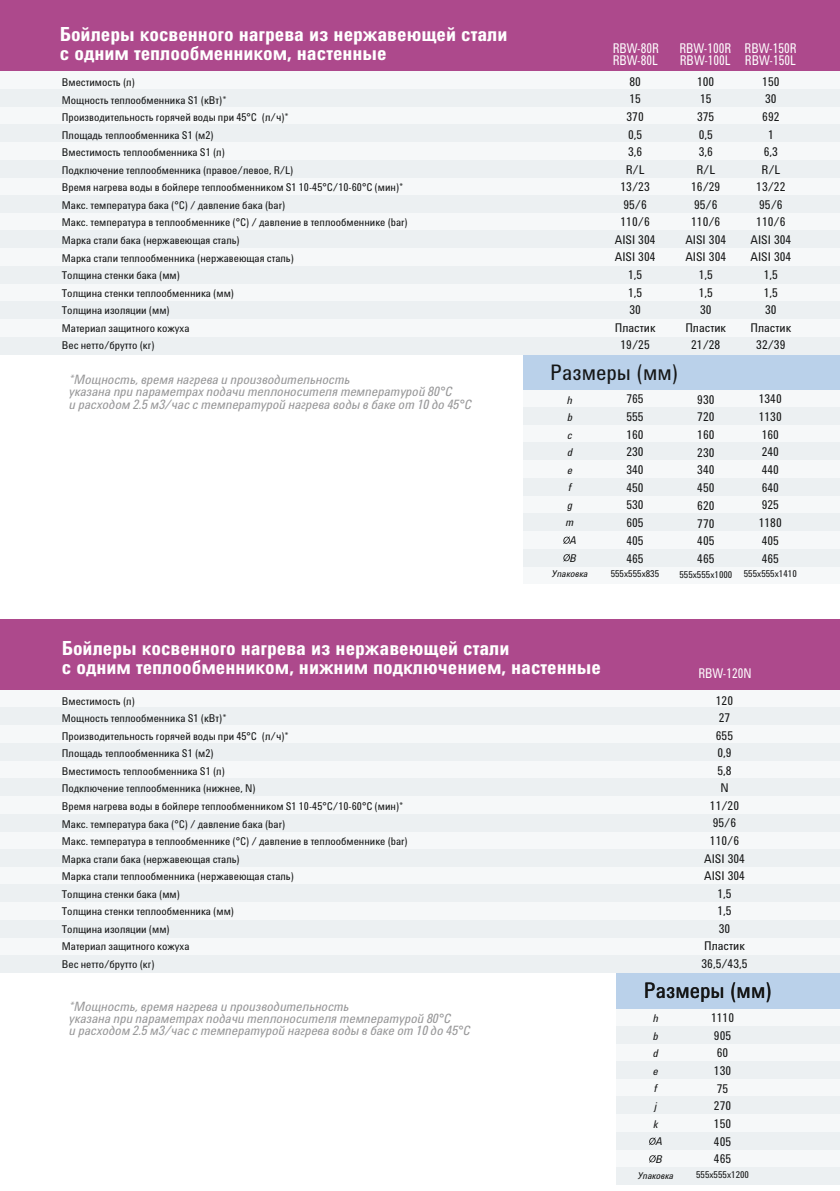
<style>
.page{position:relative;width:840px;height:1191px;background:#fff}
.page>*{position:absolute;margin:0;border:0;box-sizing:border-box;transform-origin:0 0}
.t1{font:22px "Utah Cyr MT Cond";color:#151616}
.t2{font:700 20px/19px "Utah Cyr MT Cond";color:#fff}
.t3{font:13.8px "Utah Cyr MT Cond";color:#fff;scale:.89 1}
.t4{font:italic 13.2px/12.4px "Utah Cyr MT Cond";color:#989899}
.t5{font:12.4px/17.6px "Utah Cyr MT Cond";color:#151616;text-align:center}
.t6{font:11px/17.6px "Utah Cyr MT Cond";color:#151616}
.t7{font:italic 11px/17.6px "Utah Cyr MT Cond";color:#151616;text-align:center}
.t8{font:9.6px "Utah Cyr MT Cond";color:#151616}
.t9{font:italic 9.6px "Utah Cyr MT Cond";color:#151616}
</style>
<div class="page">
<div style="left:0;top:0;width:839px;height:71px;background:#ad498c"></div>
<div style="left:0;top:619px;width:839px;height:71px;background:#ad498c"></div>
<div style="left:0;top:213px;width:839px;height:17px;background:#f6f8f9"></div>
<div style="left:0;top:248px;width:839px;height:18px;background:#f6f8f9"></div>
<div style="left:0;top:284px;width:839px;height:17px;background:#f6f8f9"></div>
<div style="left:0;top:71px;width:839px;height:18px;background:#f6f8f9"></div>
<div style="left:0;top:107px;width:839px;height:17px;background:#f6f8f9"></div>
<div style="left:0;top:142px;width:839px;height:18px;background:#f6f8f9"></div>
<div style="left:0;top:177px;width:839px;height:18px;background:#f6f8f9"></div>
<div style="left:523px;top:425px;width:316px;height:17px;background:#f6f8f9"></div>
<div style="left:523px;top:531px;width:316px;height:18px;background:#f6f8f9"></div>
<div style="left:523px;top:460px;width:316px;height:18px;background:#f6f8f9"></div>
<div style="left:523px;top:566px;width:316px;height:18px;background:#f6f8f9"></div>
<div style="left:523px;top:496px;width:316px;height:17px;background:#f6f8f9"></div>
<div style="left:523px;top:389px;width:316px;height:18px;background:#f6f8f9"></div>
<div style="left:523px;top:407px;width:316px;height:18px;background:#ecf0f2"></div>
<div style="left:523px;top:442px;width:316px;height:18px;background:#ecf0f2"></div>
<div style="left:523px;top:478px;width:316px;height:18px;background:#ecf0f2"></div>
<div style="left:523px;top:513px;width:316px;height:18px;background:#ecf0f2"></div>
<div style="left:523px;top:549px;width:316px;height:17px;background:#ecf0f2"></div>
<div style="left:0;top:89px;width:839px;height:18px;background:#ecf0f2"></div>
<div style="left:0;top:124px;width:839px;height:18px;background:#ecf0f2"></div>
<div style="left:0;top:160px;width:839px;height:17px;background:#ecf0f2"></div>
<div style="left:0;top:195px;width:839px;height:18px;background:#ecf0f2"></div>
<svg style="left:563px;top:536px;width:6px;height:8px"></svg>
<svg style="left:563px;top:554px;width:6px;height:7px"></svg>
<div style="left:0;top:230px;width:839px;height:18px;background:#ecf0f2"></div>
<div style="left:0;top:266px;width:839px;height:18px;background:#ecf0f2"></div>
<div style="left:523px;top:354px;width:316px;height:35px;background:#bad1ea"></div>
<div style="left:0;top:319px;width:839px;height:18px;background:#f6f8f9"></div>
<div style="left:0;top:301px;width:839px;height:18px;background:#ecf0f2"></div>
<div style="left:0;top:337px;width:839px;height:17px;background:#ecf0f2"></div>
<div style="left:0;top:831px;width:839px;height:18px;background:#f6f8f9"></div>
<div style="left:0;top:867px;width:839px;height:17px;background:#f6f8f9"></div>
<div style="left:0;top:902px;width:839px;height:18px;background:#f6f8f9"></div>
<div style="left:0;top:690px;width:839px;height:17px;background:#f6f8f9"></div>
<div style="left:0;top:725px;width:839px;height:18px;background:#f6f8f9"></div>
<div style="left:0;top:760px;width:839px;height:18px;background:#f6f8f9"></div>
<div style="left:0;top:796px;width:839px;height:17px;background:#f6f8f9"></div>
<div style="left:616px;top:1043px;width:223px;height:18px;background:#f6f8f9"></div>
<div style="left:616px;top:1149px;width:223px;height:18px;background:#f6f8f9"></div>
<div style="left:616px;top:1079px;width:223px;height:17px;background:#f6f8f9"></div>
<div style="left:616px;top:1114px;width:223px;height:18px;background:#f6f8f9"></div>
<div style="left:616px;top:1008px;width:223px;height:17px;background:#f6f8f9"></div>
<div style="left:616px;top:1025px;width:223px;height:18px;background:#ecf0f2"></div>
<div style="left:616px;top:1061px;width:223px;height:18px;background:#ecf0f2"></div>
<div style="left:616px;top:1096px;width:223px;height:18px;background:#ecf0f2"></div>
<div style="left:616px;top:1132px;width:223px;height:17px;background:#ecf0f2"></div>
<div style="left:616px;top:1167px;width:223px;height:18px;background:#ecf0f2"></div>
<div style="left:0;top:707px;width:839px;height:18px;background:#ecf0f2"></div>
<div style="left:0;top:743px;width:839px;height:17px;background:#ecf0f2"></div>
<div style="left:0;top:778px;width:839px;height:18px;background:#ecf0f2"></div>
<div style="left:0;top:813px;width:839px;height:18px;background:#ecf0f2"></div>
<div style="left:0;top:849px;width:839px;height:18px;background:#ecf0f2"></div>
<div style="left:0;top:884px;width:839px;height:18px;background:#ecf0f2"></div>
<div style="left:616px;top:973px;width:223px;height:35px;background:#bad1ea"></div>
<svg style="left:649px;top:1137px;width:6px;height:8px"></svg>
<svg style="left:649px;top:1155px;width:6px;height:7px"></svg>
<div style="left:0;top:937px;width:839px;height:18px;background:#f6f8f9"></div>
<div style="left:0;top:920px;width:839px;height:17px;background:#ecf0f2"></div>
<div style="left:0;top:955px;width:839px;height:18px;background:#ecf0f2"></div>
<h2 class="t2" style="left:60px;top:26px;width:449px">Бойлеры косвенного нагрева из нержавеющей стали с одним теплообменником, настенные</h2>
<p class="t6" style="left:62px;top:74px;width:347px">Вместимость (л)<br>Мощность теплообменника S1 (кВт)*<br>Производительность горячей воды при 45°С (л/ч)*<br>Площадь теплообменника S1 (м2)<br>Вместимость теплообменника S1 (л)<br>Подключение теплообменника (правое/левое, R/L)<br>Время нагрева воды в бойлере теплообменником S1 10-45°C/10-60°C (мин)* Макс. температура бака (°C) / давление бака (bar)<br>Макс. температура в теплообменнике (°C) / давление в теплообменнике (bar)<br>Марка стали бака (нержавеющая сталь)<br>Марка стали теплообменника (нержавеющая сталь)<br>Толщина стенки бака (мм)<br>Толщина стенки теплообменника (мм)<br>Толщина изоляции (мм)<br>Материал защитного кожуха<br>Вес нетто/брутто (кг)</p>
<p class="t4" style="left:69px;top:374px;width:404px">*Мощность, время нагрева и производительность<br>указана при параметрах подачи теплоносителя температурой 80°C<br>и расходом 2.5 м3/час с температурой нагрева воды в баке от 10 до 45°C</p>
<p class="t3" style="left:612px;top:43px;width:53px">RBW-80R</p>
<p class="t3" style="left:679px;top:43px;width:133px">RBW-100R RBW-150R</p>
<p class="t3" style="left:612px;top:56px;width:52px">RBW-80L</p>
<p class="t3" style="left:679px;top:56px;width:131px">RBW-100L RBW-150L</p>
<p class="t5" style="left:614px;top:74px;width:42px">80<br>15<br>370<br>0,5<br>3,6<br>R/L<br>13/23<br>95/6<br>110/6<br>AISI 304<br>AISI 304<br>1,5<br>1,5<br>30<br>Пластик<br>19/25</p>
<p class="t5" style="left:685px;top:74px;width:42px">100<br>15<br>375<br>0,5<br>3,6<br>R/L<br>16/29<br>95/6<br>110/6<br>AISI 304<br>AISI 304<br>1,5<br>1,5<br>30<br>Пластик<br>21/28</p>
<p class="t5" style="left:750px;top:74px;width:42px">150<br>30<br>692<br>1<br>6,3<br>R/L<br>13/22<br>95/6<br>110/6<br>AISI 304<br>AISI 304<br>1,5<br>1,5<br>30<br>Пластик<br>32/39</p>
<h1 class="t1" style="left:550px;top:364px;width:129px">Размеры (мм)</h1>
<p class="t5" style="left:626px;top:391px;width:19px;text-align:justify">765<br>555<br>160<br>230<br>340<br>450<br>530<br>605<br>405<br>465</p>
<p class="t8" style="left:610px;top:570px;width:50px">555x555x835</p>
<p class="t5" style="left:697px;top:391px;width:19px;text-align:justify">930<br>720<br>160<br>230<br>340<br>450<br>620<br>770<br>405<br>465</p>
<p class="t8" style="left:679px;top:570px;width:54px">555x555x1000</p>
<p class="t7" style="left:565px;top:392px;width:12px">h b c d e f g m<br>A<br>B</p>
<p class="t9" style="left:551px;top:570px;width:37px">Упаковка</p>
<p class="t5" style="left:758px;top:391px;width:24px;text-align:left">1340<br>1130<br>160<br>240<br>440<br>640<br>925<br>1180<br>405<br>465</p>
<p class="t8" style="left:743px;top:570px;width:54px">555x555x1410</p>
<h2 class="t2" style="left:62px;top:640px;width:540px">Бойлеры косвенного нагрева из нержавеющей стали<br>с одним теплообменником, нижним подключением, настенные</h2>
<p class="t3" style="left:698px;top:668px;width:61px">RBW-120N</p>
<p class="t6" style="left:62px;top:693px;width:347px">Вместимость (л)<br>Мощность теплообменника S1 (кВт)*<br>Производительность горячей воды при 45°С (л/ч)*<br>Площадь теплообменника S1 (м2)<br>Вместимость теплообменника S1 (л)<br>Подключение теплообменника (нижнее, N)<br>Время нагрева воды в бойлере теплообменником S1 10-45°C/10-60°C (мин)* Макс. температура бака (°C) / давление бака (bar)<br>Макс. температура в теплообменнике (°C) / давление в теплообменнике (bar)<br>Марка стали бака (нержавеющая сталь)<br>Марка стали теплообменника (нержавеющая сталь)<br>Толщина стенки бака (мм)<br>Толщина стенки теплообменника (мм)<br>Толщина изоляции (мм)<br>Материал защитного кожуха<br>Вес нетто/брутто (кг)</p>
<p class="t5" style="left:701px;top:692px;width:48px">120<br>27<br>655<br>0,9<br>5,8<br>N<br>11/20<br>95/6<br>110/6<br>AISI 304<br>AISI 304<br>1,5<br>1,5<br>30<br>Пластик<br>36,5/43,5</p>
<p class="t4" style="left:69px;top:1001px;width:402px">*Мощность, время нагрева и производительность<br>указана при параметрах подачи теплоносителя температурой 80°C<br>и расходом 2.5 м3/час с температурой нагрева воды в баке от 10 до 45°C</p>
<h1 class="t1" style="left:643px;top:982px;width:129px">Размеры (мм)</h1>
<p class="t5" style="left:710px;top:1009px;width:24px;text-align:left">1110<br>905<br>60<br>130<br>75<br>270<br>150<br>405<br>465</p>
<p class="t8" style="left:695px;top:1171px;width:54px">555x555x1200</p>
<p class="t7" style="left:652px;top:1010px;width:11px;text-align:left">h b d e f<br>j k<br>A<br>B</p>
<p class="t9" style="left:637px;top:1171px;width:37px">Упаковка</p>
</div>
